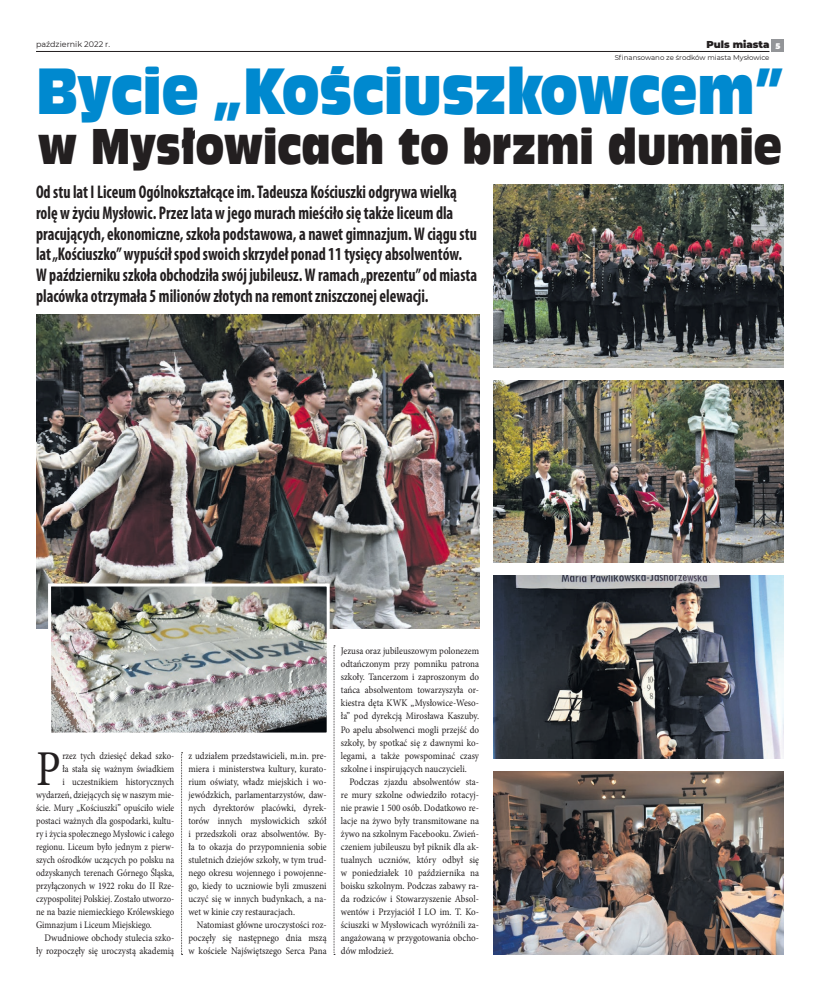
<style>
.page{position:relative;width:820px;height:993px;background:#fff}
.page>*{position:absolute;margin:0;border:0;box-sizing:border-box;transform-origin:0 0}
.tytul_maly{font:60.6px "Incised 901 Ct EU";color:#0089cf;scale:.81 1}
.Tekst{font:50.1px "Minion Pro";color:#231f20;scale:.87 1}
.tytul_maly-2{font:46.7px "Incised 901 Ct EU";color:#231f20;scale:.8 1}
.Tekst-2{font:700 condensed 18.4px/20.7px "Myriad Pro";color:#231f20;scale:.86 1}
.Tekst-3{font:10px/13px "Minion Pro";color:#231f20;text-align:justify;scale:.9 1}
.Tekst-4{font:10px "Minion Pro";color:#231f20;scale:.87 1}
.Tekst-5{font:10px/13px "Minion Pro";color:#231f20;text-align:justify;scale:.91 1}
.tekst{font:900 10px "Montserrat";color:#231f20}
.t1{font:8px "Montserrat";color:#231f20}
.tekst-2{font:900 8px "Montserrat";color:#fff}
.tekst-3{font:7px "Montserrat";color:#231f20}
</style>
<div class="page">
<div style="left:771px;top:40px;width:12px;height:12px;background:#939598"></div>
<hr style="left:36px;top:51px;width:733px;height:1px;background:#231f20">
<img style="left:493px;top:380px;width:290px;height:182px">
<img style="left:493px;top:184px;width:290px;height:183px">
<img style="left:493px;top:575px;width:290px;height:183px">
<img style="left:493px;top:771px;width:290px;height:183px">
<img style="left:36px;top:315px;width:443px;height:313px">
<img style="left:47px;top:581px;width:284px;height:152px">
<svg style="left:181px;top:752px;width:1px;height:202px"></svg>
<svg style="left:333px;top:645px;width:2px;height:309px"></svg>
<p class="t1" style="left:36px;top:39px;width:76px">październik 2022 r.</p>
<p class="tekst" style="left:706px;top:37px;width:65px">Puls miasta</p>
<p class="tekst-2" style="left:775px;top:40px;width:6px">5</p>
<p class="tekst-3" style="left:614px;top:52px;width:156px">Sfinansowano ze środków miasta Mysłowice</p>
<p class="tytul_maly" style="left:36px;top:55px;width:924px">Bycie „Kościuszkowcem”</p>
<p class="tytul_maly-2" style="left:38px;top:118px;width:930px">w Mysłowicach to brzmi dumnie</p>
<p class="Tekst-2" style="left:36px;top:181px;width:514px">Od stu lat I Liceum Ogólnokształcące im. Tadeusza Kościuszki odgrywa wielką rolę w życiu Mysłowic. Przez lata w jego murach mieściło się także liceum dla pracujących, ekonomiczne, szkoła podstawowa, a nawet gimnazjum. W ciągu stu lat „Kościuszko” wypuścił spod swoich skrzydeł ponad 11 tysięcy absolwentów.<br>W październiku szkoła obchodziła swój jubileusz. W ramach „prezentu” od miasta placówka otrzymała 5 milionów złotych na remont zniszczonej elewacji.</p>
<p class="Tekst" style="left:36px;top:735px;width:30px">P</p>
<p class="Tekst-4" style="left:62px;top:748px;width:130px">rzez tych dziesięć dekad szko-</p>
<p class="Tekst-4" style="left:62px;top:761px;width:130px">ła stała się ważnym świadkiem</p>
<p class="Tekst-4" style="left:62px;top:774px;width:130px">i uczestnikiem historycznych</p>
<p class="Tekst-4" style="left:36px;top:787px;width:160px">wydarzeń, dziejących się w naszym mie-</p>
<p class="Tekst-4" style="left:36px;top:800px;width:160px">ście. Mury „Kościuszki” opuściło wiele</p>
<p class="Tekst-4" style="left:36px;top:813px;width:160px">postaci ważnych dla gospodarki, kultu-</p>
<p class="Tekst-4" style="left:36px;top:826px;width:160px">ry i życia społecznego Mysłowic i całego</p>
<p class="Tekst-4" style="left:36px;top:839px;width:160px">regionu. Liceum było jednym z pierw-</p>
<p class="Tekst-4" style="left:36px;top:852px;width:160px">szych ośrodków uczących po polsku na</p>
<p class="Tekst-4" style="left:36px;top:865px;width:160px">odzyskanych terenach Górnego Śląska,</p>
<p class="Tekst-4" style="left:36px;top:878px;width:160px">przyłączonych w 1922 roku do II Rze-</p>
<p class="Tekst-4" style="left:36px;top:892px;width:160px">czypospolitej Polskiej. Zostało utworzo-</p>
<p class="Tekst-4" style="left:36px;top:905px;width:160px">ne na bazie niemieckiego Królewskiego</p>
<p class="Tekst-4" style="left:36px;top:918px;width:135px">Gimnazjum i Liceum Miejskiego.</p>
<p class="Tekst-3" style="left:36px;top:931px;width:155px;text-align:right">Dwudniowe obchody stulecia szko&shy;ły rozpoczęły się uroczystą akademią</p>
<p class="Tekst-3" style="left:188px;top:748px;width:155px">z udziałem przedstawicieli, m.in. pre&shy;miera i ministerstwa kultury, kurato&shy;rium oświaty, władz miejskich i wo&shy;jewódzkich, parlamentarzystów, daw&shy;nych dyrektorów placówki, dyrek&shy;torów innych mysłowickich szkół i przedszkoli oraz absolwentów. By&shy;ła to okazja do przypomnienia sobie stuletnich dziejów szkoły, w tym trud&shy;nego okresu wojennego i powojenne&shy;go, kiedy to uczniowie byli zmuszeni uczyć się w innych budynkach, a na&shy;wet w kinie czy restauracjach.</p>
<p class="Tekst-3" style="left:188px;top:918px;width:155px;text-indent:9px">Natomiast główne uroczystości roz&shy;poczęły się następnego dnia mszą w kościele Najświętszego Serca Pana</p>
<p class="Tekst-3" style="left:341px;top:644px;width:155px">Jezusa oraz jubileuszowym polonezem odtańczonym przy pomniku patrona szkoły. Tancerzom i zaproszonym do tańca absolwentom towarzyszyła or&shy;kiestra dęta KWK „Mysłowice-Weso&shy;ła” pod dyrekcją Mirosława Kaszuby.<br>Po apelu absolwenci mogli przejść do szkoły, by spotkać się z dawnymi ko&shy;legami, a także powspominać czasy szkolne i inspirujących nauczycieli.</p>
<p class="Tekst-5" style="left:341px;top:774px;width:153px;text-indent:9px">Podczas zjazdu absolwentów sta&shy;re mury szkolne odwiedziło rotacyj&shy;nie prawie 1 500 osób. Dodatkowo re&shy;lacje na żywo były transmitowane na żywo na szkolnym Facebooku. Zwień&shy;czeniem jubileuszu był piknik dla ak&shy;tualnych uczniów, który odbył się w poniedziałek 10 października na boisku szkolnym. Podczas zabawy ra&shy;da rodziców i Stowarzyszenie Absol&shy;wentów i Przyjaciół I LO im. T. Ko&shy;ściuszki w Mysłowicach wyróżnili za&shy;angażowaną w przygotowania obcho&shy;dów młodzież.</p>
</div>
